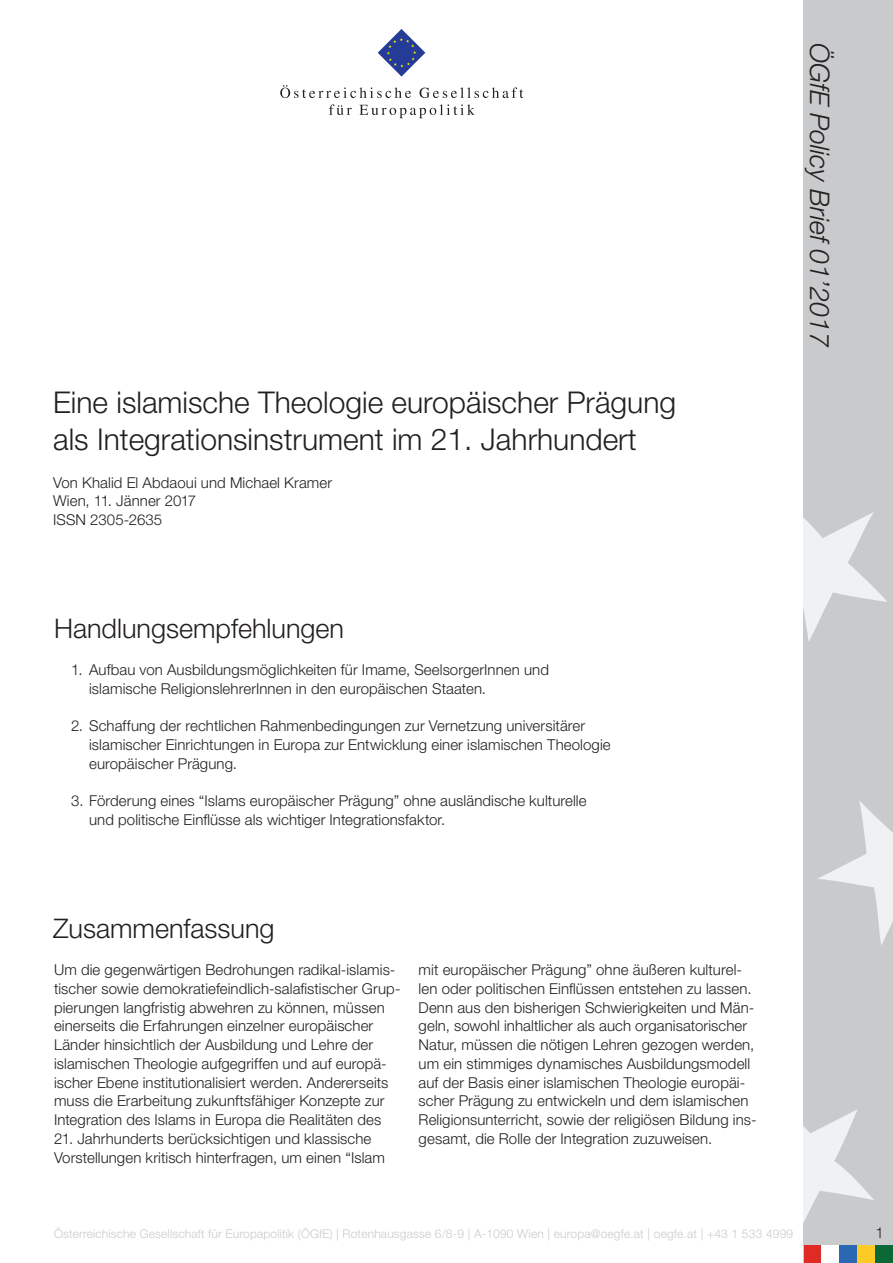
<style>
.page{position:relative;width:893px;height:1263px;background:#fff}
.page>*{position:absolute;margin:0;border:0;box-sizing:border-box;transform-origin:0 0}
.t1{font:300 30px/37.5px "Helvetica Neue LT Std";color:#231f20}
.Untertitel{font:300 27px "Helvetica Neue LT Std";color:#231f20}
.t2{font:italic 300 27px "Helvetica Neue LT Std";color:#231f20}
.Standard_Paragraph{font:300 15px/18.8px "Helvetica Neue LT Std";letter-spacing:.005em;color:#231f20}
.t3{font:300 12px "Helvetica Neue LT Std";letter-spacing:.015em;color:#c9cacc}
</style>
<div class="page">
<div style="left:804px;top:0;width:89px;height:1263px;background:#c9cacc"></div>
<svg style="left:804px;top:512px;width:83px;height:130px"></svg>
<svg style="left:818px;top:801px;width:75px;height:144px"></svg>
<svg style="left:804px;top:1110px;width:70px;height:111px"></svg>
<svg style="left:378px;top:29px;width:47px;height:48px"></svg>
<svg style="left:280px;top:85px;width:131px;height:13px"></svg>
<svg style="left:420px;top:87px;width:103px;height:11px"></svg>
<svg style="left:329px;top:104px;width:23px;height:11px"></svg>
<svg style="left:359px;top:104px;width:116px;height:14px"></svg>
<div style="left:857px;top:1245px;width:18px;height:18px;background:#fecb26"></div>
<div style="left:839px;top:1245px;width:18px;height:18px;background:#2b68b3"></div>
<div style="left:804px;top:1245px;width:17px;height:18px;background:#de2b26"></div>
<div style="left:875px;top:1245px;width:18px;height:18px;background:#0b6936"></div>
<div style="left:821px;top:1245px;width:18px;height:18px;background:#fff"></div>
<p class="t1" style="left:53px;top:382px;width:625px">Eine islamische Theologie europäischer Prägung als Integrationsinstrument im 21. Jahrhundert</p>
<p class="Standard_Paragraph" style="left:53px;top:472px;width:281px">Von Khalid El Abdaoui und Michael Kramer</p>
<p class="Standard_Paragraph" style="left:53px;top:491px;width:145px">Wien, 11. Jänner 2017</p>
<p class="Standard_Paragraph" style="left:53px;top:510px;width:111px">ISSN 2305-2635</p>
<p class="Untertitel" style="left:54px;top:611px;width:292px">Handlungsempfehlungen</p>
<p class="Standard_Paragraph" style="left:89px;top:660px;width:461px;text-indent:-18px">1. Aufbau von Ausbildungsmöglichkeiten für Imame, SeelsorgerInnen und islamische ReligionslehrerInnen in den europäischen Staaten.</p>
<p class="Standard_Paragraph" style="left:89px;top:716px;width:523px;text-indent:-18px">2. Schaffung der rechtlichen Rahmenbedingungen zur Vernetzung universitärer islamischer Einrichtungen in Europa zur Entwicklung einer islamischen Theologie europäischer Prägung.</p>
<p class="Standard_Paragraph" style="left:89px;top:791px;width:499px;text-indent:-18px">3. Förderung eines “Islams europäischer Prägung” ohne ausländische kulturelle und politische Einflüsse als wichtiger Integrationsfaktor.</p>
<p class="Untertitel" style="left:53px;top:911px;width:223px">Zusammenfassung</p>
<p class="Standard_Paragraph" style="left:54px;top:960px;width:348px">Um die gegenwärtigen Bedrohungen radikal-islamis&shy;tischer sowie demokratiefeindlich-salafistischer Grup&shy;pierungen langfristig abwehren zu können, müssen einerseits die Erfahrungen einzelner europäischer Länder hinsichtlich der Ausbildung und Lehre der islamischen Theologie aufgegriffen und auf europä&shy;ischer Ebene institutionalisiert werden. Andererseits muss die Erarbeitung zukunftsfähiger Konzepte zur Integration des Islams in Europa die Realitäten des</p>
<p class="Standard_Paragraph" style="left:54px;top:1129px;width:333px">21. Jahrhunderts berücksichtigen und klassische<br>Vorstellungen kritisch hinterfragen, um einen “Islam</p>
<p class="Standard_Paragraph" style="left:419px;top:960px;width:339px">mit europäischer Prägung” ohne äußeren kulturel&shy;len oder politischen Einflüssen entstehen zu lassen.<br>Denn aus den bisherigen Schwierigkeiten und Män&shy;geln, sowohl inhaltlicher als auch organisatorischer Natur, müssen die nötigen Lehren gezogen werden, um ein stimmiges dynamisches Ausbildungsmodell auf der Basis einer islamischen Theologie europäi&shy;scher Prägung zu entwickeln und dem islamischen Religionsunterricht, sowie der religiösen Bildung ins&shy;gesamt, die Rolle der Integration zuzuweisen.</p>
<h2 class="t2" style="left:836px;top:43px;width:306px;rotate:90deg">ÖGfE Policy Brief 01’2017</h2>
<p class="t3" style="left:54px;top:1226px;width:741px">Österreichische Gesellschaft für Europapolitik (ÖGfE) | Rotenhausgasse 6/8-9 | A-1090 Wien | europa@oegfe.at | oegfe.at | +43 1 533 4999</p>
<p class="Standard_Paragraph" style="left:875px;top:1222px;width:10px">1</p>
</div>
